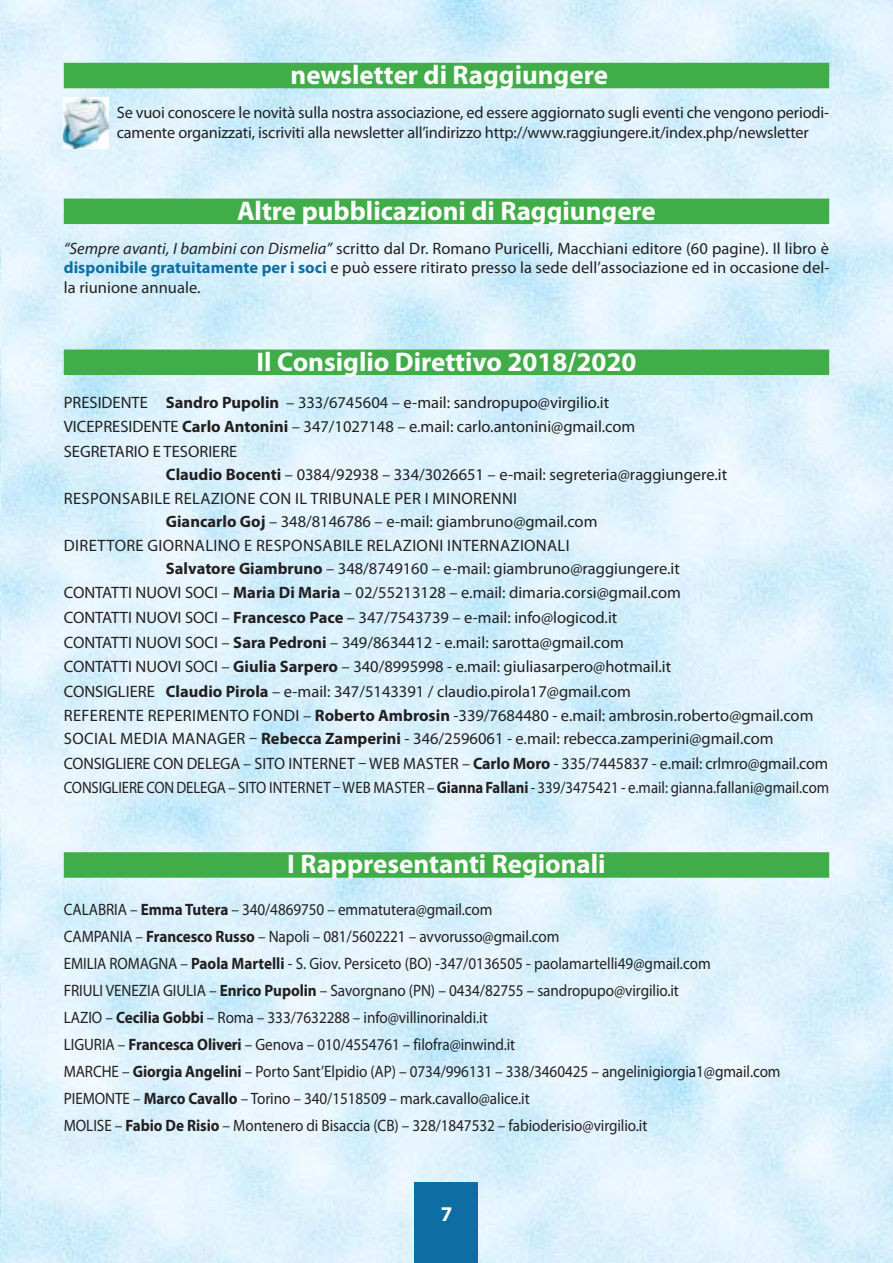
<style>
.page{position:relative;width:893px;height:1263px;background:#fff}
.page>*{position:absolute;margin:0;border:0;box-sizing:border-box;transform-origin:0 0}
.t1{font:700 27px "Myriad Pro";color:#fff}
.t2{font:700 21px "Myriad Pro";color:#fff}
.t3{font:16.5px/24.6px "Myriad Pro";color:#231f20}
.t4{font:16.5px/27px "Myriad Pro";color:#231f20;scale:.92 1}
.t5{font:16.5px/24.6px "Myriad Pro";letter-spacing:.02em;color:#231f20}
.s1{font-style:italic}
.s2{font-weight:700;color:#0e6ea4}
.s3{font-weight:700}
</style>
<div class="page">
<img style="left:1px;top:0;width:892px;height:1263px">
<div style="left:415px;top:1182px;width:63px;height:81px;background:#0e6ea4"></div>
<img style="left:0;top:0;width:1px;height:1263px">
<div style="left:64px;top:63px;width:765px;height:25px;background:#41ad49"></div>
<div style="left:64px;top:199px;width:765px;height:25px;background:#41ad49"></div>
<div style="left:64px;top:349px;width:765px;height:26px;background:#41ad49"></div>
<div style="left:64px;top:852px;width:765px;height:26px;background:#41ad49"></div>
<img style="left:64px;top:98px;width:44px;height:50px">
<h1 class="t1" style="left:290px;top:65px;width:319px">newsletter di Raggiungere</h1>
<p class="t3" style="left:117px;top:105px;width:714px;line-height:19.5px">Se vuoi conoscere le novità sulla nostra associazione, ed essere aggiornato sugli eventi che vengono periodi&shy;camente organizzati, iscriviti alla newsletter all’indirizzo http://www.raggiungere.it/index.php/newsletter</p>
<h1 class="t1" style="left:237px;top:201px;width:420px">Altre pubblicazioni di Raggiungere</h1>
<p class="t3" style="left:64px;top:240px;width:767px;line-height:19.5px;text-align:justify"><span class="s1">“Sempre avanti, I bambini con Dismelia”</span> scritto dal Dr. Romano Puricelli, Macchiani editore (60 pagine). Il libro è <span class="s2">disponibile gratuitamente per i soci</span> e può essere ritirato presso la sede dell’associazione ed in occasione del&shy;la riunione annuale.</p>
<h1 class="t1" style="left:257px;top:352px;width:381px">Il Consiglio Direttivo 2018/2020</h1>
<p class="t3" style="left:64px;top:392px;width:573px">PRESIDENTE <span class="s3">Sandro Pupolin</span> – 333/6745604 – e-mail: sandropupo@virgilio.it<br>VICEPRESIDENTE <span class="s3">Carlo Antonini</span> – 347/1027148 – e.mail: carlo.antonini@gmail.com<br>SEGRETARIO E TESORIERE</p>
<p class="t3" style="left:64px;top:463px;width:665px;text-indent:102px"><span class="s3">Claudio Bocenti</span> – 0384/92938 – 334/3026651 – e-mail: segreteria@raggiungere.it<br>RESPONSABILE RELAZIONE CON IL TRIBUNALE PER I MINORENNI</p>
<p class="t5" style="left:64px;top:511px;width:535px;text-indent:102px"><span class="s3">Giancarlo Goj</span> – 348/8146786 – e-mail: giambruno@gmail.com<br>DIRETTORE GIORNALINO E RESPONSABILE RELAZIONI INTERNAZIONALI</p>
<p class="t3" style="left:64px;top:558px;width:751px;text-indent:102px"><span class="s3">Salvatore Giambruno</span> – 348/8749160 – e-mail: giambruno@raggiungere.it<br>CONTATTI NUOVI SOCI – <span class="s3">Maria Di Maria</span> – 02/55213128 – e.mail: dimaria.corsi@gmail.com<br>CONTATTI NUOVI SOCI – <span class="s3">Francesco Pace</span> – 347/7543739 – e-mail: info@logicod.it<br>CONTATTI NUOVI SOCI – <span class="s3">Sara Pedroni</span> – 349/8634412 - e.mail: sarotta@gmail.com<br>CONTATTI NUOVI SOCI – <span class="s3">Giulia Sarpero</span> – 340/8995998 - e.mail: giuliasarpero@hotmail.it<br>CONSIGLIERE <span class="s3">Claudio Pirola</span> – e-mail: 347/5143391 / claudio.pirola17@gmail.com<br>REFERENTE REPERIMENTO FONDI – <span class="s3">Roberto Ambrosin</span> -339/7684480 - e.mail: ambrosin.roberto@gmail.com</p>
<p class="t3" style="left:64px;top:728px;width:767px">SOCIAL MEDIA MANAGER – <span class="s3">Rebecca Zamperini</span> - 346/2596061 - e.mail: rebecca.zamperini@gmail.com<br>CONSIGLIERE CON DELEGA – SITO INTERNET – WEB MASTER – <span class="s3">Carlo Moro</span> - 335/7445837 - e.mail: crlmro@gmail.com<br>CONSIGLIERE CON DELEGA– SITO INTERNET – WEB MASTER – <span class="s3">Gianna Fallani</span> - 339/3475421 - e.mail: gianna.fallani@gmail.com</p>
<h1 class="t1" style="left:287px;top:854px;width:320px">I Rappresentanti Regionali</h1>
<p class="t4" style="left:64px;top:898px;width:781px">CALABRIA – <span class="s3">Emma Tutera</span> – 340/4869750 – emmatutera@gmail.com<br>CAMPANIA – <span class="s3">Francesco Russo</span> – Napoli – 081/5602221 – avvorusso@gmail.com<br>EMILIA ROMAGNA – <span class="s3">Paola Martelli</span> - S. Giov. Persiceto (BO) -347/0136505 - paolamartelli49@gmail.com<br>FRIULI VENEZIA GIULIA – <span class="s3">Enrico Pupolin</span> – Savorgnano (PN) – 0434/82755 – sandropupo@virgilio.it<br>LAZIO – <span class="s3">Cecilia Gobbi</span> – Roma – 333/7632288 – info@villinorinaldi.it<br>LIGURIA – <span class="s3">Francesca Oliveri</span> – Genova – 010/4554761 – filofra@inwind.it<br>MARCHE – <span class="s3">Giorgia Angelini</span> – Porto Sant’Elpidio (AP) – 0734/996131 – 338/3460425 – angelinigiorgia1@gmail.com PIEMONTE – <span class="s3">Marco Cavallo</span> – Torino – 340/1518509 – mark.cavallo@alice.it<br>MOLISE – <span class="s3">Fabio De Risio</span> – Montenero di Bisaccia (CB) – 328/1847532 – fabioderisio@virgilio.it</p>
<p class="t2" style="left:441px;top:1206px;width:13px">7</p>
</div>
